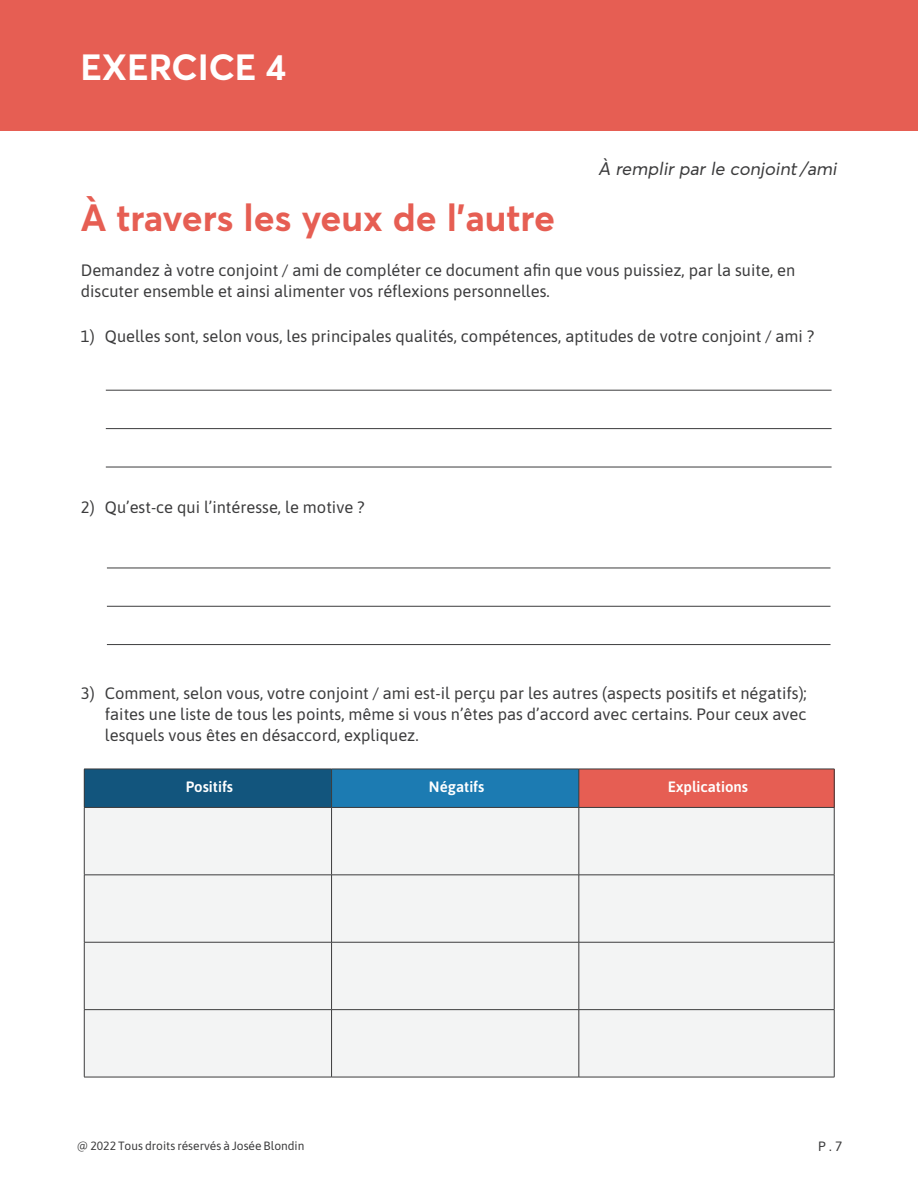
<style>
.page{position:relative;width:918px;height:1188px;background:#fff}
.page>*{position:absolute;margin:0;border:0;box-sizing:border-box;transform-origin:0 0}
.t1{font:700 37.5px "Averta";color:#e65e53}
.t2{font:700 36px "Averta";color:#fff}
.t3{font:italic 18px "Averta";color:#3c3c3d}
.t4{font:16.5px/21px "Asap";color:#3c3c3d}
.t5{font:600 15px "Asap";color:#fff}
.t6{font:13.5px "Asap";color:#3c3c3d}
.t7{font:12px "Asap";color:#3c3c3d}
</style>
<div class="page">
<div style="left:0;top:0;width:918px;height:131px;background:#e65e53"></div>
<div style="left:84px;top:769px;width:248px;height:38px;background:#12557d"></div>
<div style="left:332px;top:769px;width:247px;height:38px;background:#1c7bb2"></div>
<div style="left:579px;top:769px;width:255px;height:38px;background:#e65e53"></div>
<div style="left:85px;top:808px;width:749px;height:269px;background:#f3f4f4"></div>
<hr style="left:84px;top:769px;width:248px;height:1px;background:#3c3c3d">
<hr style="left:84px;top:769px;width:1px;height:38px;background:#3c3c3d">
<hr style="left:332px;top:769px;width:247px;height:1px;background:#3c3c3d">
<hr style="left:331px;top:769px;width:1px;height:38px;background:#3c3c3d">
<hr style="left:579px;top:769px;width:255px;height:1px;background:#3c3c3d">
<hr style="left:579px;top:769px;width:1px;height:38px;background:#3c3c3d">
<hr style="left:834px;top:769px;width:1px;height:38px;background:#3c3c3d">
<hr style="left:84px;top:807px;width:248px;height:1px;background:#3c3c3d">
<hr style="left:84px;top:808px;width:1px;height:67px;background:#3c3c3d">
<hr style="left:332px;top:807px;width:247px;height:1px;background:#3c3c3d">
<hr style="left:331px;top:808px;width:1px;height:67px;background:#3c3c3d">
<hr style="left:579px;top:807px;width:255px;height:1px;background:#3c3c3d">
<hr style="left:579px;top:808px;width:1px;height:67px;background:#3c3c3d">
<hr style="left:834px;top:808px;width:1px;height:67px;background:#3c3c3d">
<hr style="left:84px;top:875px;width:248px;height:1px;background:#3c3c3d">
<hr style="left:84px;top:875px;width:1px;height:67px;background:#3c3c3d">
<hr style="left:332px;top:875px;width:247px;height:1px;background:#3c3c3d">
<hr style="left:331px;top:875px;width:1px;height:67px;background:#3c3c3d">
<hr style="left:579px;top:875px;width:255px;height:1px;background:#3c3c3d">
<hr style="left:579px;top:875px;width:1px;height:67px;background:#3c3c3d">
<hr style="left:834px;top:875px;width:1px;height:67px;background:#3c3c3d">
<hr style="left:84px;top:942px;width:248px;height:1px;background:#3c3c3d">
<hr style="left:84px;top:942px;width:1px;height:67px;background:#3c3c3d">
<hr style="left:332px;top:942px;width:247px;height:1px;background:#3c3c3d">
<hr style="left:331px;top:942px;width:1px;height:67px;background:#3c3c3d">
<hr style="left:579px;top:942px;width:255px;height:1px;background:#3c3c3d">
<hr style="left:579px;top:942px;width:1px;height:67px;background:#3c3c3d">
<hr style="left:834px;top:942px;width:1px;height:67px;background:#3c3c3d">
<hr style="left:84px;top:1009px;width:248px;height:1px;background:#3c3c3d">
<hr style="left:84px;top:1010px;width:1px;height:67px;background:#3c3c3d">
<hr style="left:332px;top:1009px;width:247px;height:1px;background:#3c3c3d">
<hr style="left:331px;top:1010px;width:1px;height:67px;background:#3c3c3d">
<hr style="left:579px;top:1009px;width:255px;height:1px;background:#3c3c3d">
<hr style="left:579px;top:1010px;width:1px;height:67px;background:#3c3c3d">
<hr style="left:834px;top:1010px;width:1px;height:67px;background:#3c3c3d">
<hr style="left:84px;top:1077px;width:248px;height:1px;background:#3c3c3d">
<hr style="left:332px;top:1077px;width:247px;height:1px;background:#3c3c3d">
<hr style="left:579px;top:1077px;width:255px;height:1px;background:#3c3c3d">
<hr style="left:106px;top:390px;width:726px;height:1px;background:#3c3c3d">
<hr style="left:106px;top:428px;width:726px;height:1px;background:#3c3c3d">
<hr style="left:106px;top:467px;width:726px;height:1px;background:#3c3c3d">
<hr style="left:107px;top:568px;width:724px;height:1px;background:#3c3c3d">
<hr style="left:107px;top:606px;width:724px;height:1px;background:#3c3c3d">
<hr style="left:107px;top:644px;width:724px;height:1px;background:#3c3c3d">
<h2 class="t2" style="left:80px;top:45px;width:208px">EXERCICE 4</h2>
<h1 class="t1" style="left:80px;top:194px;width:476px">À travers les yeux de l’autre</h1>
<p class="t3" style="left:598px;top:158px;width:244px">À remplir par le conjoint /ami</p>
<p class="t4" style="left:81px;top:259px;width:716px">Demandez à votre conjoint / ami de compléter ce document afin que vous puissiez, par la suite, en discuter ensemble et ainsi alimenter vos réflexions personnelles.</p>
<p class="t4" style="left:81px;top:325px;width:735px">1) Quelles sont, selon vous, les principales qualités, compétences, aptitudes de votre conjoint / ami ?</p>
<p class="t4" style="left:81px;top:496px;width:285px">2) Qu’est-ce qui l’intéresse, le motive ?</p>
<p class="t4" style="left:105px;top:682px;width:703px;text-align:justify;text-indent:-24px">3) Comment, selon vous, votre conjoint / ami est-il perçu par les autres (aspects positifs et négatifs); faites une liste de tous les points, même si vous n’êtes pas d’accord avec certains. Pour ceux avec lesquels vous êtes en désaccord, expliquez.</p>
<p class="t5" style="left:186px;top:776px;width:49px">Positifs</p>
<p class="t5" style="left:429px;top:776px;width:57px">Négatifs</p>
<p class="t5" style="left:668px;top:776px;width:82px">Explications</p>
<p class="t7" style="left:77px;top:1138px;width:229px">@ 2022 Tous droits réservés à Josée Blondin</p>
<p class="t6" style="left:818px;top:1137px;width:26px">P . 7</p>
</div>
